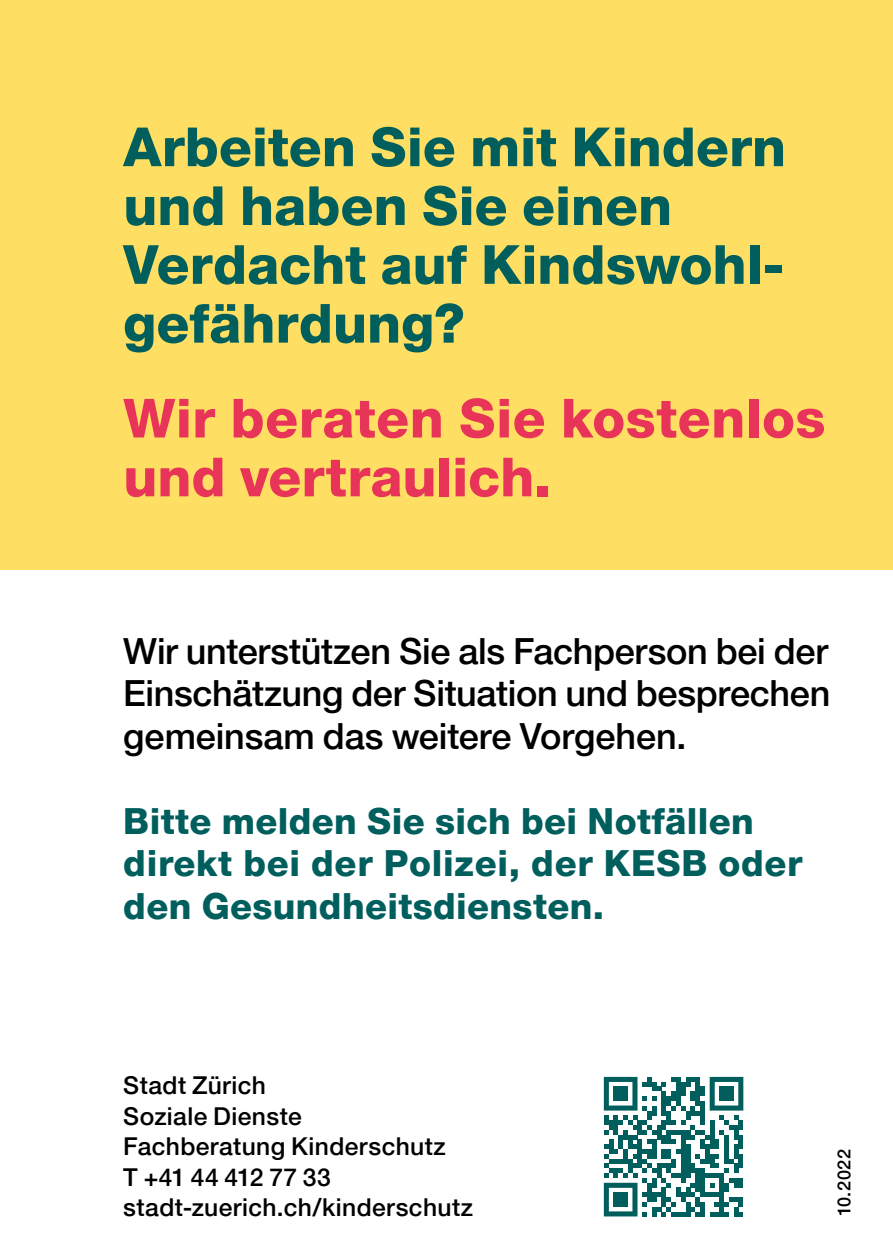
<style>
.page{position:relative;width:893px;height:1259px;background:#fff}
.page>*{position:absolute;margin:0;border:0;box-sizing:border-box;transform-origin:0 0}
.t1{font:800 54px/58.8px "Helvetica Neue LT Pro";color:#005e5d}
.t2{font:800 54px/58.8px "Helvetica Neue LT Pro";letter-spacing:.005em;color:#e83458}
.t3{font:500 36px/42.6px "Helvetica Neue LT Pro";letter-spacing:-.005em;color:#000;text-align:justify}
.t4{font:800 36px/42.6px "Helvetica Neue LT Pro";letter-spacing:.01em;color:#005e5d}
.t5{font:500 24.6px/30.6px "Helvetica Neue LT Pro";letter-spacing:.015em;color:#000}
.t6{font:500 18px "Helvetica Neue LT Pro";letter-spacing:.025em;color:#000}
</style>
<div class="page">
<div style="left:0;top:0;width:893px;height:570px;background:#ffdf63"></div>
<svg style="left:604px;top:1077px;width:139px;height:139px"></svg>
<div style="left:613px;top:1086px;width:15px;height:15px;background:#005e5d"></div>
<div style="left:719px;top:1086px;width:15px;height:15px;background:#005e5d"></div>
<div style="left:613px;top:1192px;width:15px;height:14px;background:#005e5d"></div>
<h1 class="t1" style="left:123px;top:117px;width:664px">Arbeiten Sie mit Kindern und haben Sie einen<br>Verdacht auf Kindswohl&shy;gefährdung?</h1>
<h1 class="t2" style="left:123px;top:389px;width:704px">Wir beraten Sie kostenlos und vertraulich.</h1>
<p class="t3" style="left:123px;top:629px;width:708px">Wir unterstützen Sie als Fachperson bei der Einschätzung der Situation und besprechen gemeinsam das weitere Vorgehen.</p>
<p class="t4" style="left:123px;top:799px;width:681px">Bitte melden Sie sich bei Notfällen direkt bei der Polizei, der KESB oder den Gesundheitsdiensten.</p>
<p class="t5" style="left:123px;top:1069px;width:351px">Stadt Zürich<br>Soziale Dienste<br>Fachberatung Kinderschutz<br>T +41 44 412 77 33 stadt-zuerich.ch/kinderschutz</p>
<p class="t6" style="left:833px;top:1216px;width:68px;rotate:-90deg">10.2022</p>
</div>
